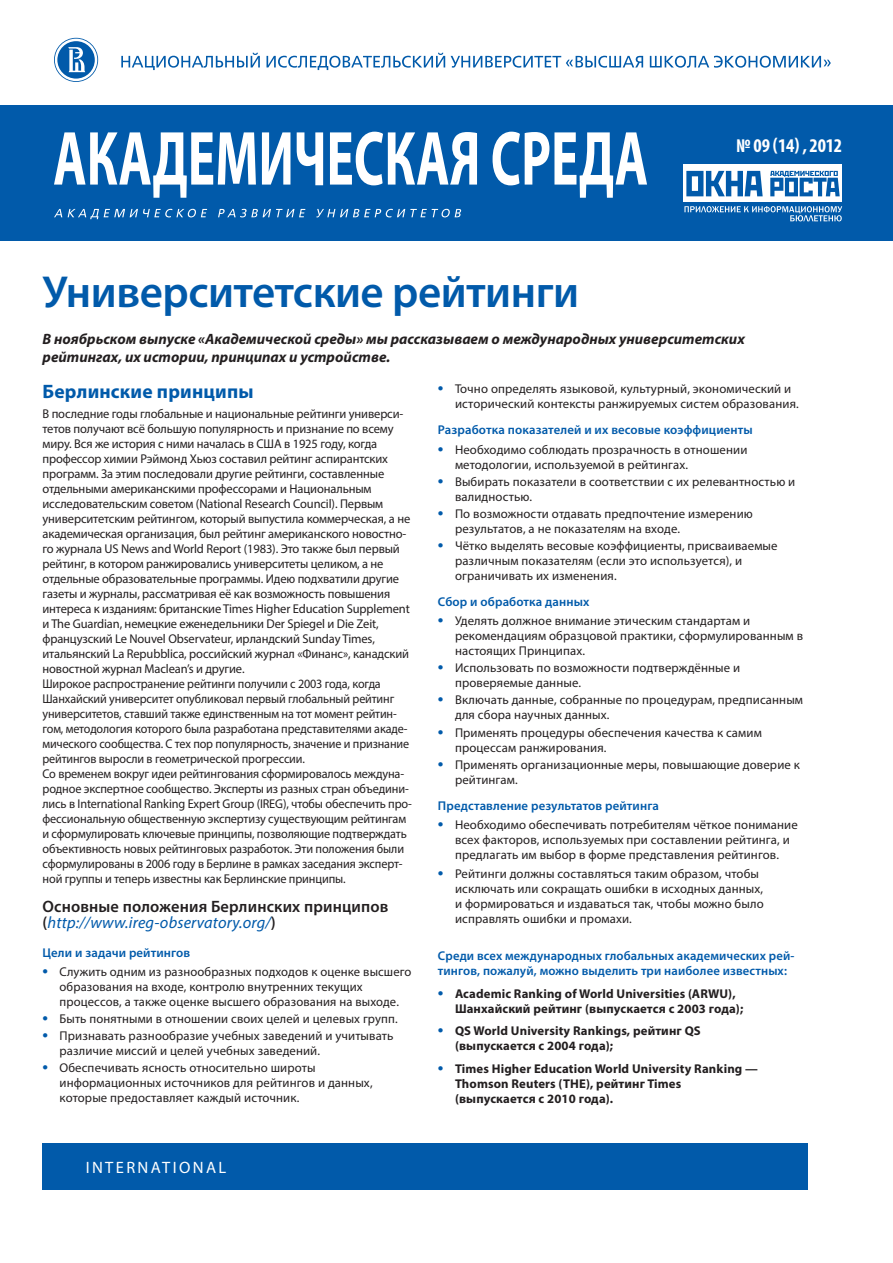
<style>
.page{position:relative;width:893px;height:1263px;background:#fff}
.page>*{position:absolute;margin:0;border:0;box-sizing:border-box;transform-origin:0 0}
.заголовок{font:600 45px "Myriad Pro";letter-spacing:-.01em;color:#015aaa}
.подзаголовок{font:700 19.5px "Myriad Pro";letter-spacing:.01em;color:#015aaa}
.t1{font:700 condensed 19.5px "Myriad Pro";letter-spacing:-.01em;color:#fff}
.подподзаголовок{font:600 16.5px/16.5px "Myriad Pro";letter-spacing:.01em;color:#231f20}
.колонтитул{font:16.5px "Myriad Pro";letter-spacing:.145em;color:#fff}
.выделение{font:italic 700 15px/18px "Myriad Pro";color:#231f20}
.текст{font:12.75px/15px "Myriad Pro";letter-spacing:-.005em;color:#231f20}
.текст-2{font:12.75px/15px "Myriad Pro";letter-spacing:-.005em;color:#231f20;scale:.96 1}
.текст-3{font:12.75px/15px "Myriad Pro";letter-spacing:-.005em;color:#231f20;scale:.95 1}
.t2{font:700 12.75px/15px "Myriad Pro";letter-spacing:.01em;color:#231f20}
.фам{font:600 12.75px/15.3px "Myriad Pro";letter-spacing:.01em;color:#015aaa}
.s1{font-weight:400;font-style:italic;color:#015aaa}
.s2{font-weight:600;font-size:18px;color:#015aaa}
</style>
<div class="page">
<div style="left:43px;top:1143px;width:765px;height:47px;background:#015aaa"></div>
<div style="left:0;top:105px;width:893px;height:135px;background:#015aaa"></div>
<svg style="left:54px;top:132px;width:593px;height:66px"></svg>
<div style="left:683px;top:165px;width:159px;height:37px;background:#fff"></div>
<svg style="left:684px;top:206px;width:158px;height:15px"></svg>
<svg style="left:686px;top:171px;width:77px;height:25px"></svg>
<svg style="left:770px;top:171px;width:70px;height:25px"></svg>
<svg style="left:54px;top:38px;width:44px;height:44px"></svg>
<div style="left:55px;top:39px;width:42px;height:42px;background:#fff;border-radius:50%"></div>
<svg style="left:57px;top:41px;width:38px;height:38px"></svg>
<svg style="left:121px;top:53px;width:710px;height:17px"></svg>
<svg style="left:54px;top:209px;width:8px;height:8px"></svg>
<svg style="left:68px;top:209px;width:139px;height:10px"></svg>
<svg style="left:218px;top:209px;width:87px;height:8px"></svg>
<svg style="left:316px;top:209px;width:145px;height:8px"></svg>
<p class="t1" style="left:736px;top:133px;width:107px">№ 09 (14) , 2012</p>
<p class="заголовок" style="left:43px;top:263px;width:538px">Университетские рейтинги</p>
<p class="выделение" style="left:43px;top:330px;width:704px">В ноябрьском выпуске «Академической среды» мы рассказываем о международных университетских рейтингах, их истории, принципах и устройстве.</p>
<p class="подзаголовок" style="left:43px;top:379px;width:213px">Берлинские принципы</p>
<p class="текст" style="left:43px;top:406px;width:369px">В последние годы глобальные и национальные рейтинги универси&shy;тетов получают всё большую популярность и признание по всему миру. Вся же история с ними началась в США в 1925 году, когда профессор химии Рэймонд Хьюз составил рейтинг аспирантских программ. За этим последовали другие рейтинги, составленные отдельными американскими профессорами и Национальным исследовательским советом (National Research Council). Первым университетским рейтингом, который выпустила коммерческая, а не академическая организация, был рейтинг американского новостно&shy;го журнала US News and World Report (1983). Это также был первый рейтинг, в котором ранжировались университеты целиком, а не отдельные образовательные программы. Идею подхватили другие газеты и журналы, рассматривая её как возможность повышения интереса к изданиям: британские Times Higher Education Supplement и The Guardian, немецкие еженедельники Der Spiegel и Die Zeit, французский Le Nouvel Observateur, ирландский Sunday Times, итальянский La Repubblica, российский журнал «Финанс», канадский новостной журнал Maclean’s и другие.</p>
<p class="текст-3" style="left:43px;top:676px;width:387px">Широкое распространение рейтинги получили с 2003 года, когда Шанхайский университет опубликовал первый глобальный рейтинг университетов, ставший также единственным на тот момент рейтин&shy;гом, методология которого была разработана представителями акаде&shy;мического сообщества. С тех пор популярность, значение и признание рейтингов выросли в геометрической прогрессии.</p>
<p class="текст-2" style="left:43px;top:766px;width:386px">Со временем вокруг идеи рейтингования сформировалось междуна&shy;родное экспертное сообщество. Эксперты из разных стран объедини&shy;лись в International Ranking Expert Group (IREG), чтобы обеспечить про&shy;фессиональную общественную экспертизу существующим рейтингам и сформулировать ключевые принципы, позволяющие подтверждать объективность новых рейтинговых разработок. Эти положения были сформулированы в 2006 году в Берлине в рамках заседания эксперт&shy;ной группы и теперь известны как Берлинские принципы.</p>
<p class="подподзаголовок" style="left:43px;top:898px;width:347px">Основные положения Берлинских принципов (<span class="s1">http://www.ireg-observatory.org/</span>)</p>
<p class="фам" style="left:43px;top:944px;width:149px">Цели и задачи рейтингов</p>
<p class="текст" style="left:60px;top:964px;width:353px;text-indent:-17px"><span class="s2">•</span> Служить одним из разнообразных подходов к оценке высшего образования на входе, контролю внутренних текущих процессов, а также оценке высшего образования на выходе.</p>
<p class="текст" style="left:43px;top:1011px;width:357px"><span class="s2">•</span> Быть понятными в отношении своих целей и целевых групп.</p>
<p class="текст" style="left:60px;top:1028px;width:336px;text-indent:-17px"><span class="s2">•</span> Признавать разнообразие учебных заведений и учитывать различие миссий и целей учебных заведений.</p>
<p class="текст" style="left:60px;top:1060px;width:315px;text-indent:-17px"><span class="s2">•</span> Обеспечивать ясность относительно широты информационных источников для рейтингов и данных, которые предоставляет каждый источник.</p>
<p class="колонтитул" style="left:86px;top:1157px;width:142px">INTERNATIONAL</p>
<p class="текст" style="left:455px;top:381px;width:345px;text-indent:-17px"><span class="s2">•</span> Точно определять языковой, культурный, экономический и исторический контексты ранжируемых систем образования.</p>
<p class="фам" style="left:438px;top:422px;width:316px">Разработка показателей и их весовые коэффициенты</p>
<p class="текст" style="left:455px;top:442px;width:294px;text-indent:-17px"><span class="s2">•</span> Необходимо соблюдать прозрачность в отношении методологии, используемой в рейтингах.</p>
<p class="текст" style="left:455px;top:474px;width:342px;text-indent:-17px"><span class="s2">•</span> Выбирать показатели в соответствии с их релевантностью и валидностью.</p>
<p class="текст" style="left:455px;top:506px;width:299px;text-indent:-17px"><span class="s2">•</span> По возможности отдавать предпочтение измерению результатов, а не показателям на входе.</p>
<p class="текст" style="left:455px;top:538px;width:324px;text-indent:-17px"><span class="s2">•</span> Чётко выделять весовые коэффициенты, присваиваемые различным показателям (если это используется), и ограничивать их изменения.</p>
<p class="фам" style="left:438px;top:594px;width:153px">Сбор и обработка данных</p>
<p class="текст" style="left:455px;top:613px;width:350px;text-indent:-17px"><span class="s2">•</span> Уделять должное внимание этическим стандартам и рекомендациям образцовой практики, сформулированным в настоящих Принципах.</p>
<p class="текст" style="left:455px;top:660px;width:287px;text-indent:-17px"><span class="s2">•</span> Использовать по возможности подтверждённые и проверяемые данные.</p>
<p class="текст" style="left:455px;top:692px;width:350px;text-indent:-17px"><span class="s2">•</span> Включать данные, собранные по процедурам, предписанным для сбора научных данных.</p>
<p class="текст" style="left:455px;top:724px;width:308px;text-indent:-17px"><span class="s2">•</span> Применять процедуры обеспечения качества к самим процессам ранжирования.</p>
<p class="текст" style="left:455px;top:757px;width:346px;text-indent:-17px"><span class="s2">•</span> Применять организационные меры, повышающие доверие к рейтингам.</p>
<p class="фам" style="left:438px;top:797px;width:222px">Представление результатов рейтинга</p>
<p class="текст" style="left:455px;top:817px;width:344px;text-indent:-17px"><span class="s2">•</span> Необходимо обеспечивать потребителям чёткое понимание всех факторов, используемых при составлении рейтинга, и предлагать им выбор в форме представления рейтингов.</p>
<p class="текст" style="left:455px;top:866px;width:310px;text-indent:-17px"><span class="s2">•</span> Рейтинги должны составляться таким образом, чтобы исключать или сокращать ошибки в исходных данных, и формироваться и издаваться так, чтобы можно было исправлять ошибки и промахи.</p>
<p class="фам" style="left:438px;top:947px;width:358px">Среди всех международных глобальных академических рей&shy;тингов, пожалуй, можно выделить три наиболее известных:</p>
<p class="t2" style="left:455px;top:985px;width:290px;text-indent:-17px"><span class="s2">•</span> Academic Ranking of World Universities (ARWU),<br>Шанхайский рейтинг (выпускается с 2003 года);</p>
<p class="t2" style="left:455px;top:1023px;width:247px;text-indent:-17px"><span class="s2">•</span> QS World University Rankings, рейтинг QS (выпускается с 2004 года);</p>
<p class="t2" style="left:455px;top:1061px;width:304px;text-indent:-17px"><span class="s2">•</span> Times Higher Education World University Ranking —<br>Thomson Reuters (THE), рейтинг Times (выпускается c 2010 года).</p>
</div>
